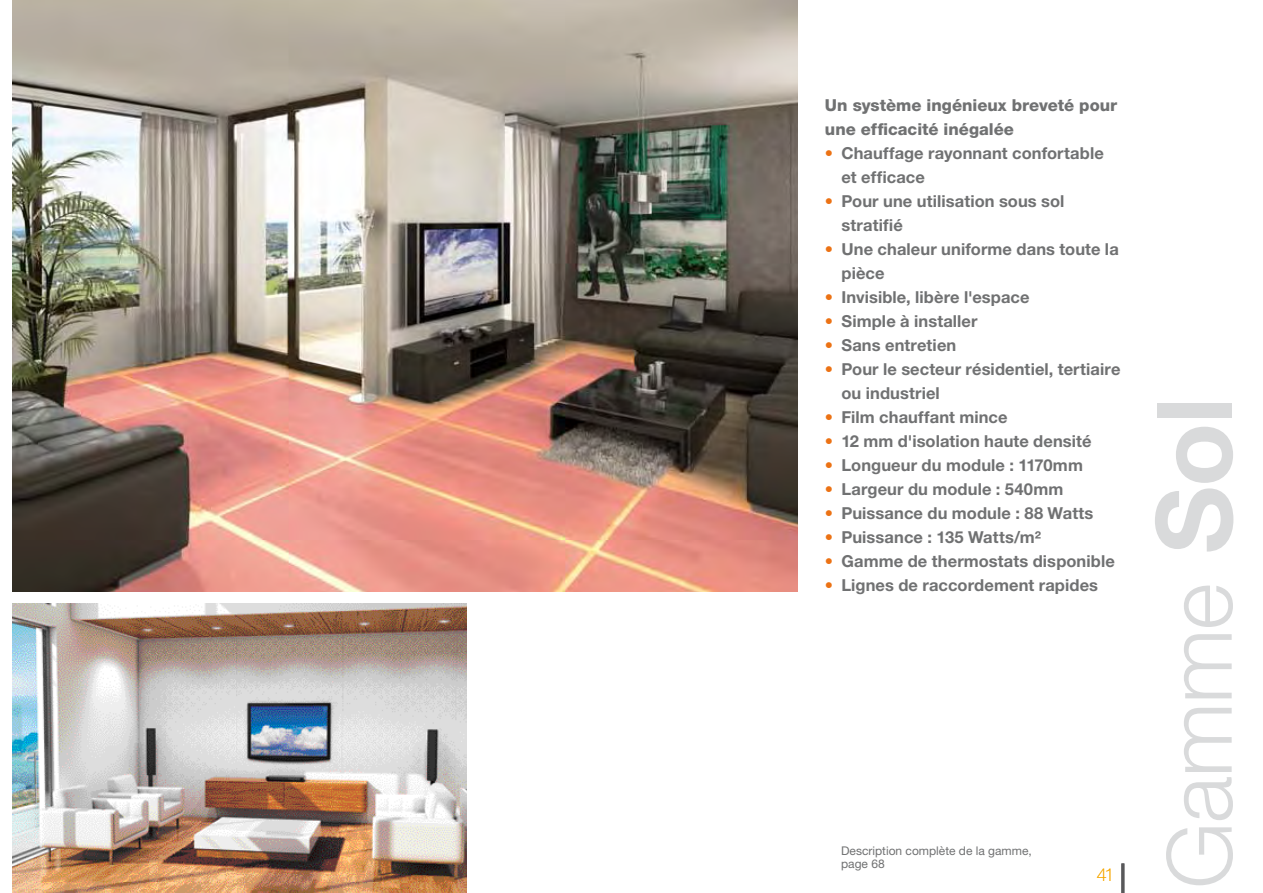
<style>
.page{position:relative;width:1263px;height:893px;background:#fff}
.page>*{position:absolute;margin:0;border:0;box-sizing:border-box;transform-origin:0 0}
.t1{font:300 90px "Helvetica Neue LT Std";letter-spacing:-.015em;color:#d9dadb}
.t2{font:100 18px "Helvetica Neue LT Std";color:#f7a800}
.t3{font:700 16.5px/24px "Helvetica Neue LT Std";letter-spacing:.005em;color:#707172}
.t4{font:800 16.5px/24px "Helvetica Neue LT Std";color:#707172}
.t5{font:12px/13.5px "Helvetica Neue LT Std";color:#707172}
.s1{font-weight:500;color:#ec7214}
.s2{font-weight:700;font-size:105px}
</style>
<div class="page">
<img style="left:13px;top:0;width:784px;height:591px">
<img style="left:13px;top:604px;width:454px;height:289px">
<hr style="left:1121px;top:863px;width:3px;height:30px;background:#58585a">
<p class="t4" style="left:825px;top:93px;width:294px">Un système ingénieux breveté pour une efficacité inégalée</p>
<p class="t3" style="left:841px;top:141px;width:264px;text-indent:-16px"><span class="s1">•</span> Chauffage rayonnant confortable et efficace</p>
<p class="t3" style="left:841px;top:189px;width:224px;text-indent:-16px"><span class="s1">•</span> Pour une utilisation sous sol stratifié</p>
<p class="t3" style="left:841px;top:237px;width:279px;text-indent:-16px"><span class="s1">•</span> Une chaleur uniforme dans toute la pièce</p>
<p class="t3" style="left:825px;top:285px;width:206px"><span class="s1">•</span> Invisible, libère l'espace</p>
<p class="t3" style="left:825px;top:309px;width:154px"><span class="s1">•</span> Simple à installer</p>
<p class="t3" style="left:825px;top:333px;width:133px"><span class="s1">•</span> Sans entretien</p>
<p class="t3" style="left:841px;top:357px;width:281px;text-indent:-16px"><span class="s1">•</span> Pour le secteur résidentiel, tertiaire ou industriel</p>
<p class="t3" style="left:825px;top:405px;width:184px"><span class="s1">•</span> Film chauffant mince</p>
<p class="t3" style="left:825px;top:429px;width:268px"><span class="s1">•</span> 12 mm d'isolation haute densité</p>
<p class="t3" style="left:825px;top:453px;width:259px"><span class="s1">•</span> Longueur du module : 1170mm</p>
<p class="t3" style="left:825px;top:477px;width:240px"><span class="s1">•</span> Largeur du module : 540mm</p>
<p class="t3" style="left:825px;top:501px;width:270px"><span class="s1">•</span> Puissance du module : 88 Watts</p>
<p class="t3" style="left:825px;top:525px;width:218px"><span class="s1">•</span> Puissance : 135 Watts/m²</p>
<p class="t3" style="left:825px;top:549px;width:291px"><span class="s1">•</span> Gamme de thermostats disponible</p>
<p class="t3" style="left:825px;top:573px;width:275px"><span class="s1">•</span> Lignes de raccordement rapides</p>
<p class="t5" style="left:841px;top:844px;width:192px">Description complète de la gamme, page 68</p>
<p class="t2" style="left:1097px;top:864px;width:19px">41</p>
<h1 class="t1" style="left:1144px;top:889px;width:493px;rotate:-90deg">Gamme <span class="s2">Sol</span></h1>
</div>
